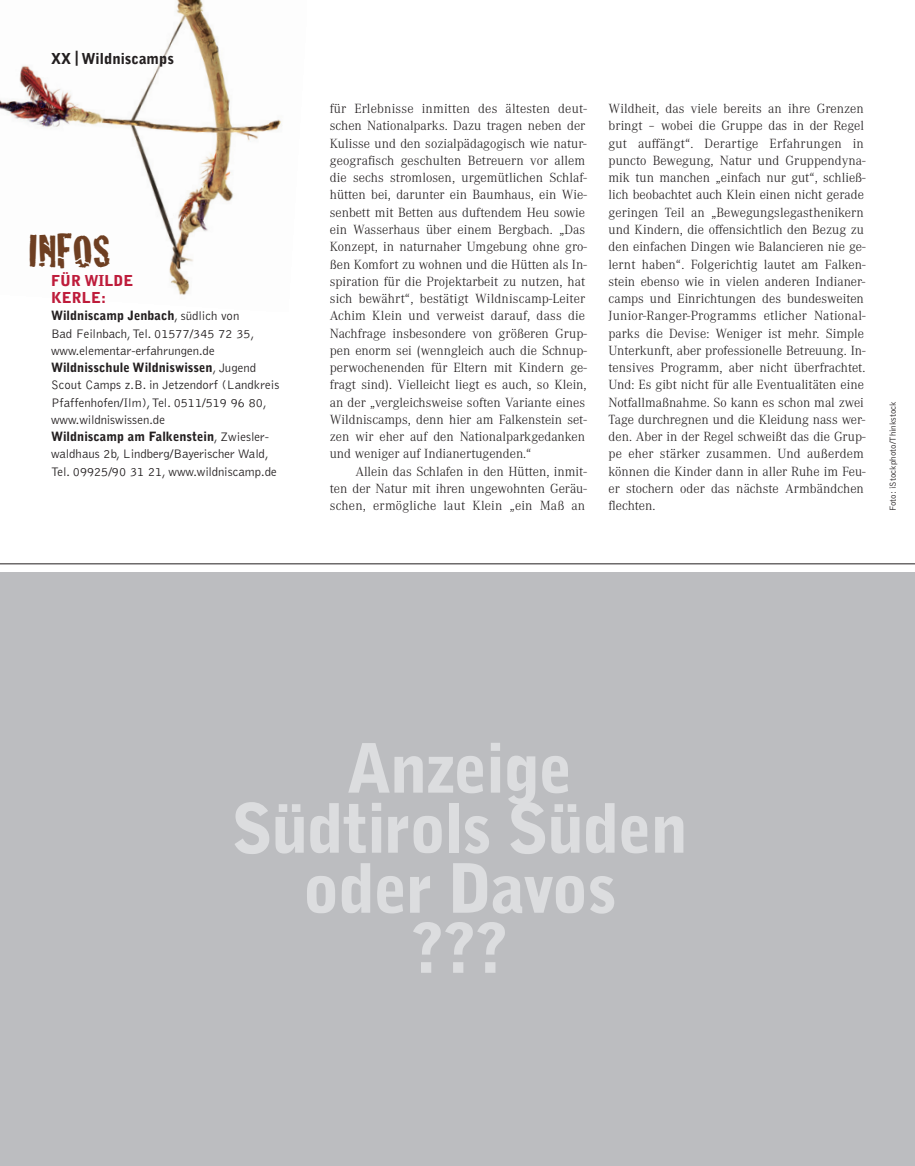
<style>
.page{position:relative;width:915px;height:1166px;background:#fff}
.page>*{position:absolute;margin:0;border:0;box-sizing:border-box;transform-origin:0 0}
.t1{font:900 67.5px/60px "Bell Gothic";letter-spacing:-.025em;color:#dcdddf;text-align:center}
.t2{font:48.45px "Cracked";color:#6e3f22}
.t3{font:900 15px "Bell Gothic";color:#231f20}
.t4{font:900 15px/17.2px "Bell Gothic";color:#be1c3b}
.t5{font:300 13.8px/17.2px "Corporate A";color:#231f20}
.t6{font:300 12.75px/17.2px "Bell Gothic";color:#231f20}
.t7{font:300 9px "Bell Gothic";color:#231f20}
.s1{font-weight:900}
</style>
<div class="page">
<img style="left:0;top:0;width:282px;height:295px">
<div style="left:0;top:572px;width:914px;height:593px;background:#bcbdc0"></div>
<hr style="left:0;top:563px;width:914px;height:1px;background:#231f20">
<p class="t3" style="left:51px;top:53px;width:124px">XX | Wildniscamps</p>
<h2 class="t2" style="left:28px;top:234px;width:84px">INFOS</h2>
<p class="t4" style="left:51px;top:273px;width:84px">FÜR WILDE<br>KERLE:</p>
<p class="t6" style="left:51px;top:308px;width:230px"><span class="s1">Wildniscamp Jenbach</span>, südlich von<br>Bad Feilnbach, Tel. 01577/345 72 35, www.elementar-erfahrungen.de <span class="s1">Wildnisschule Wildniswissen</span>, Jugend Scout Camps z.B. in Jetzendorf (Landkreis Pfaffenhofen/Ilm), Tel. 0511/519 96 80, www.wildniswissen.de<br><span class="s1">Wildniscamp am Falkenstein</span>, Zwiesler&shy;waldhaus 2b, Lindberg/Bayerischer Wald, Tel. 09925/90 31 21, www.wildniscamp.de</p>
<p class="t5" style="left:330px;top:101px;width:258px">für Erlebnisse inmitten des ältesten deut&shy;schen Nationalparks. Dazu tragen neben der Kulisse und den sozialpädagogisch wie natur&shy;geografisch geschulten Betreuern vor allem die sechs stromlosen, urgemütlichen Schlaf&shy;hütten bei, darunter ein Baumhaus, ein Wie&shy;senbett mit Betten aus duftendem Heu sowie ein Wasserhaus über einem Bergbach. „Das Konzept, in naturnaher Umgebung ohne gro&shy;ßen Komfort zu wohnen und die Hütten als In&shy;spiration für die Projektarbeit zu nutzen, hat sich bewährt“, bestätigt Wildniscamp-Leiter Achim Klein und verweist darauf, dass die Nachfrage insbesondere von größeren Grup&shy;pen enorm sei (wenngleich auch die Schnup&shy;perwochenenden für Eltern mit Kindern ge&shy;fragt sind). Vielleicht liegt es auch, so Klein, an der „vergleichsweise soften Variante eines Wildniscamps, denn hier am Falkenstein set&shy;zen wir eher auf den Nationalparkgedanken und weniger auf Indianertugenden.“</p>
<p class="t5" style="left:330px;top:463px;width:258px;text-align:justify;text-indent:26px">Allein das Schlafen in den Hütten, inmit&shy;ten der Natur mit ihren ungewohnten Geräu&shy;schen, ermögliche laut Klein „ein Maß an</p>
<p class="t5" style="left:608px;top:101px;width:258px">Wildheit, das viele bereits an ihre Grenzen bringt – wobei die Gruppe das in der Regel gut auffängt“. Derartige Erfahrungen in puncto Bewegung, Natur und Gruppendyna&shy;mik tun manchen „einfach nur gut“, schließ&shy;lich beobachtet auch Klein einen nicht gerade geringen Teil an „Bewegungslegasthenikern und Kindern, die offensichtlich den Bezug zu den einfachen Dingen wie Balancieren nie ge&shy;lernt haben“. Folgerichtig lautet am Falken&shy;stein ebenso wie in vielen anderen Indianer&shy;camps und Einrichtungen des bundesweiten Junior-Ranger-Programms etlicher National&shy;parks die Devise: Weniger ist mehr. Simple Unterkunft, aber professionelle Betreuung. In&shy;tensives Programm, aber nicht überfrachtet.<br>Und: Es gibt nicht für alle Eventualitäten eine Notfallmaßnahme. So kann es schon mal zwei Tage durchregnen und die Kleidung nass wer&shy;den. Aber in der Regel schweißt das die Grup&shy;pe eher stärker zusammen. Und außerdem können die Kinder dann in aller Ruhe im Feu&shy;er stochern oder das nächste Armbändchen flechten.</p>
<p class="t7" style="left:889px;top:511px;width:112px;rotate:-90deg">Foto: iStockphoto/Thinkstock</p>
<h1 class="t1" style="left:231px;top:743px;width:458px">Anzeige<br>Südtirols Süden oder Davos<br>???</h1>
</div>
